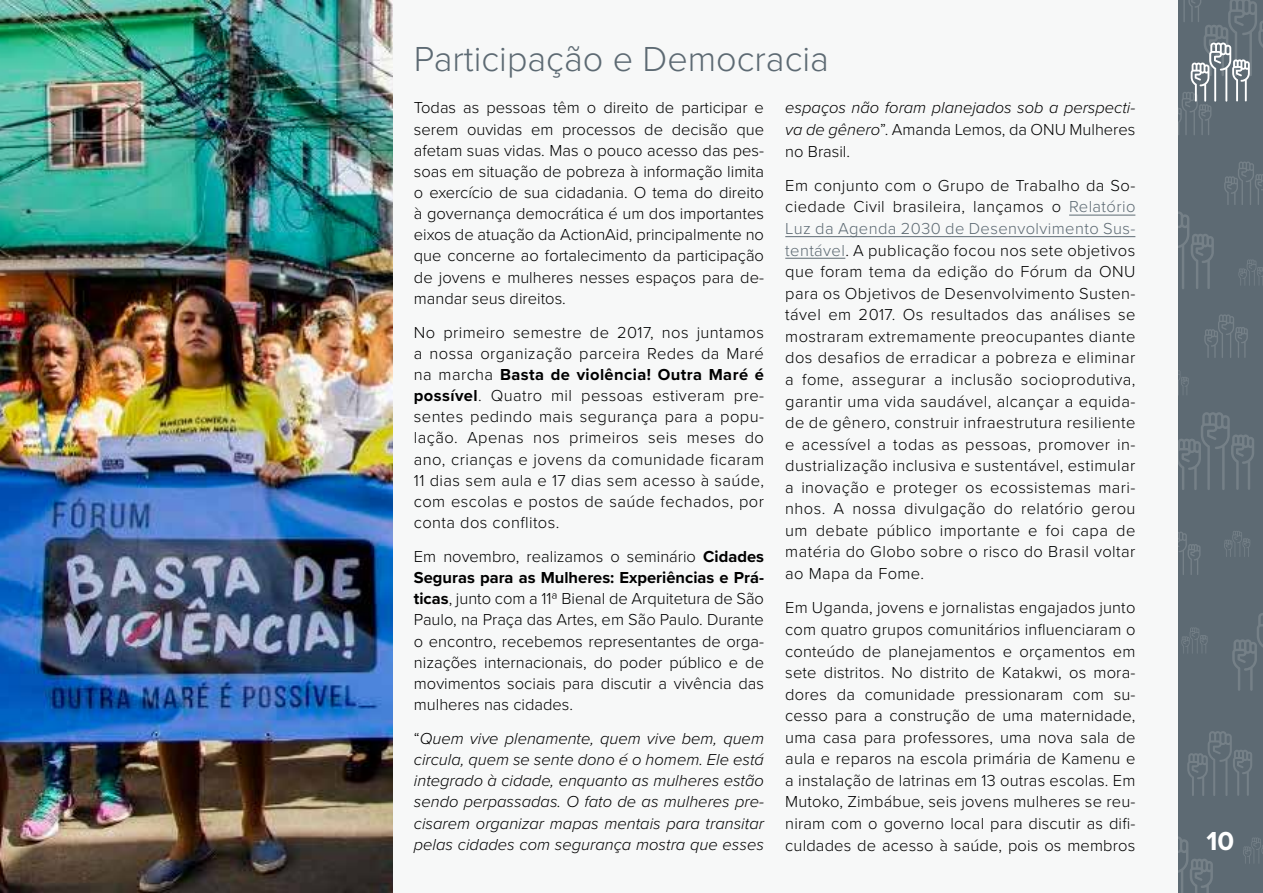
<style>
.page{position:relative;width:1263px;height:893px;background:#f7f8f8}
.page>*{position:absolute;margin:0;border:0;box-sizing:border-box;transform-origin:0 0}
.t1{font:300 36px "Proxima Nova";color:#5d6a73}
.t2{font:700 27px "Proxima Nova";color:#fff}
.t3{font:300 16.5px/21.6px "Proxima Nova";letter-spacing:.01em;color:#000;text-align:justify}
.t4{font:italic 300 16.5px/21.1px "Proxima Nova";color:#000;text-align:justify}
.s1{font-weight:700}
.s2{font-style:normal}
.s3{color:#5d6a73}
</style>
<div class="page">
<div style="left:1178px;top:0;width:85px;height:893px;background:#5d6a73"></div>
<svg style="left:1178px;top:412px;width:76px;height:78px"></svg>
<svg style="left:1232px;top:613px;width:31px;height:78px"></svg>
<svg style="left:1178px;top:836px;width:35px;height:57px"></svg>
<svg style="left:1178px;top:211px;width:36px;height:78px"></svg>
<svg style="left:1224px;top:162px;width:39px;height:43px"></svg>
<svg style="left:1204px;top:314px;width:44px;height:44px"></svg>
<svg style="left:1178px;top:532px;width:22px;height:43px"></svg>
<svg style="left:1187px;top:731px;width:65px;height:65px"></svg>
<svg style="left:1243px;top:838px;width:20px;height:26px"></svg>
<svg style="left:1181px;top:627px;width:26px;height:26px"></svg>
<svg style="left:1224px;top:531px;width:26px;height:26px"></svg>
<svg style="left:1178px;top:370px;width:11px;height:25px"></svg>
<svg style="left:1238px;top:260px;width:25px;height:26px"></svg>
<svg style="left:1178px;top:0;width:85px;height:135px"></svg>
<hr style="left:1069px;top:215px;width:66px;height:1px;background:#5d6a73">
<hr style="left:785px;top:236px;width:350px;height:1px;background:#5d6a73">
<hr style="left:785px;top:258px;width:60px;height:1px;background:#5d6a73">
<img style="left:0;top:0;width:393px;height:893px">
<h1 class="t1" style="left:414px;top:32px;width:417px">Participação e Democracia</h1>
<p class="t3" style="left:414px;top:96px;width:352px;line-height:21.1px">Todas as pessoas têm o direito de participar e serem ouvidas em processos de decisão que afetam suas vidas. Mas o pouco acesso das pes&shy;soas em situação de pobreza à informação limita o exercício de sua cidadania. O tema do direito à governança democrática é um dos importantes eixos de atuação da ActionAid, principalmente no que concerne ao fortalecimento da participação de jovens e mulheres nesses espaços para de&shy;mandar seus direitos.</p>
<p class="t3" style="left:414px;top:321px;width:352px;line-height:21.1px">No primeiro semestre de 2017, nos juntamos a nossa organização parceira Redes da Maré na marcha <span class="s1">Basta de violência! Outra Maré é possível</span>. Quatro mil pessoas estiveram pre&shy;sentes pedindo mais segurança para a popu&shy;lação. Apenas nos primeiros seis meses do ano, crianças e jovens da comunidade ficaram 11 dias sem aula e 17 dias sem acesso à saúde, com escolas e postos de saúde fechados, por conta dos conflitos.</p>
<p class="t3" style="left:414px;top:545px;width:352px;line-height:21.1px">Em novembro, realizamos o seminário <span class="s1">Cidades Seguras para as Mulheres: Experiências e Prá&shy;ticas</span>, junto com a 11ª Bienal de Arquitetura de São Paulo, na Praça das Artes, em São Paulo. Durante o encontro, recebemos representantes de orga&shy;nizações internacionais, do poder público e de movimentos sociais para discutir a vivência das mulheres nas cidades.</p>
<p class="t4" style="left:414px;top:727px;width:352px"><span class="s2">“</span>Quem vive plenamente, quem vive bem, quem circula, quem se sente dono é o homem. Ele está integrado à cidade, enquanto as mulheres estão sendo perpassadas. O fato de as mulheres pre&shy;cisarem organizar mapas mentais para transitar pelas cidades com segurança mostra que esses</p>
<p class="t4" style="left:785px;top:96px;width:352px;line-height:21.6px">espaços não foram planejados sob a perspecti&shy;va de gênero<span class="s2">”. Amanda Lemos, da ONU Mulheres no Brasil.</span></p>
<p class="t3" style="left:785px;top:174px;width:352px">Em conjunto com o Grupo de Trabalho da So&shy;ciedade Civil brasileira, lançamos o <span class="s3">Relatório Luz da Agenda 2030 de Desenvolvimento Sus&shy;tentável</span>. A publicação focou nos sete objetivos que foram tema da edição do Fórum da ONU para os Objetivos de Desenvolvimento Susten&shy;tável em 2017. Os resultados das análises se mostraram extremamente preocupantes diante dos desafios de erradicar a pobreza e eliminar a fome, assegurar a inclusão socioprodutiva, garantir uma vida saudável, alcançar a equida&shy;de de gênero, construir infraestrutura resiliente e acessível a todas as pessoas, promover in&shy;dustrialização inclusiva e sustentável, estimular a inovação e proteger os ecossistemas mari&shy;nhos. A nossa divulgação do relatório gerou um debate público importante e foi capa de matéria do Globo sobre o risco do Brasil voltar ao Mapa da Fome.</p>
<p class="t3" style="left:785px;top:596px;width:352px">Em Uganda, jovens e jornalistas engajados junto com quatro grupos comunitários influenciaram o conteúdo de planejamentos e orçamentos em sete distritos. No distrito de Katakwi, os mora&shy;dores da comunidade pressionaram com su&shy;cesso para a construção de uma maternidade, uma casa para professores, uma nova sala de aula e reparos na escola primária de Kamenu e a instalação de latrinas em 13 outras escolas. Em Mutoko, Zimbábue, seis jovens mulheres se reu&shy;niram com o governo local para discutir as difi&shy;culdades de acesso à saúde, pois os membros</p>
<h2 class="t2" style="left:1206px;top:821px;width:29px">10</h2>
</div>
